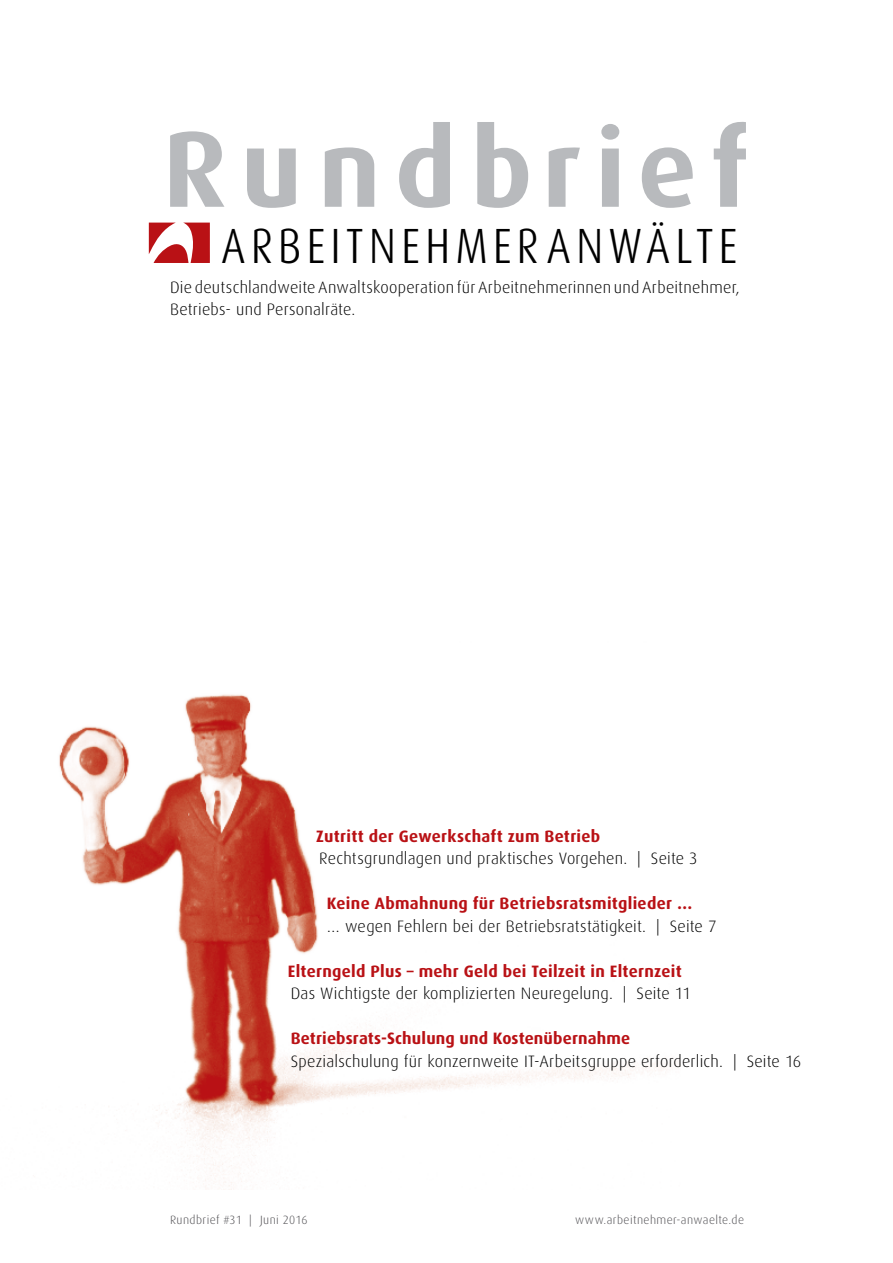
<style>
.page{position:relative;width:893px;height:1263px;background:#fff}
.page>*{position:absolute;margin:0;border:0;box-sizing:border-box;transform-origin:0 0}
.t1{font:700 108px "Dax";letter-spacing:.13em;color:#b8babd}
.t2{font:300 49.5px "Dax Condensed";letter-spacing:.1em;color:#000}
.t3{font:300 16.5px/22.5px "Dax";letter-spacing:.015em;color:#000}
.t4{font:700 16.5px "Dax";letter-spacing:.02em;color:#b91115}
.t5{font:300 12px "Dax";letter-spacing:.035em;color:#504f53}
</style>
<div class="page">
<img style="left:59px;top:694px;width:621px;height:493px">
<svg style="left:149px;top:223px;width:61px;height:40px"></svg>
<h1 class="t1" style="left:163px;top:108px;width:587px">Rundbrief</h1>
<h2 class="t2" style="left:221px;top:219px;width:518px">ARBEITNEHMERANWÄLTE</h2>
<p class="t3" style="left:170px;top:276px;width:571px">Die deutschlandweite Anwaltskooperation für Arbeitnehmerinnen und Arbeitnehmer,<br>Betriebs- und Personalräte.</p>
<p class="t4" style="left:316px;top:826px;width:286px">Zutritt der Gewerkschaft zum Betrieb</p>
<p class="t3" style="left:319px;top:847px;width:380px">Rechtsgrundlagen und praktisches Vorgehen. | Seite 3</p>
<p class="t4" style="left:327px;top:894px;width:367px">Keine Abmahnung für Betriebsratsmitglieder …</p>
<p class="t3" style="left:327px;top:915px;width:391px">… wegen Fehlern bei der Betriebsratstätigkeit. | Seite 7</p>
<p class="t4" style="left:288px;top:961px;width:395px">Elterngeld Plus – mehr Geld bei Teilzeit in Elternzeit</p>
<p class="t3" style="left:291px;top:982px;width:402px">Das Wichtigste der komplizierten Neuregelung. | Seite 11</p>
<p class="t4" style="left:291px;top:1029px;width:341px">Betriebsrats-Schulung und Kostenübernahme</p>
<p class="t3" style="left:291px;top:1050px;width:512px">Spezialschulung für konzernweite IT-Arbeitsgruppe erforderlich. | Seite 16</p>
<p class="t5" style="left:170px;top:1213px;width:139px">Rundbrief #31 | Juni 2016</p>
<p class="t5" style="left:575px;top:1213px;width:170px">www.arbeitnehmer-anwaelte.de</p>
</div>
